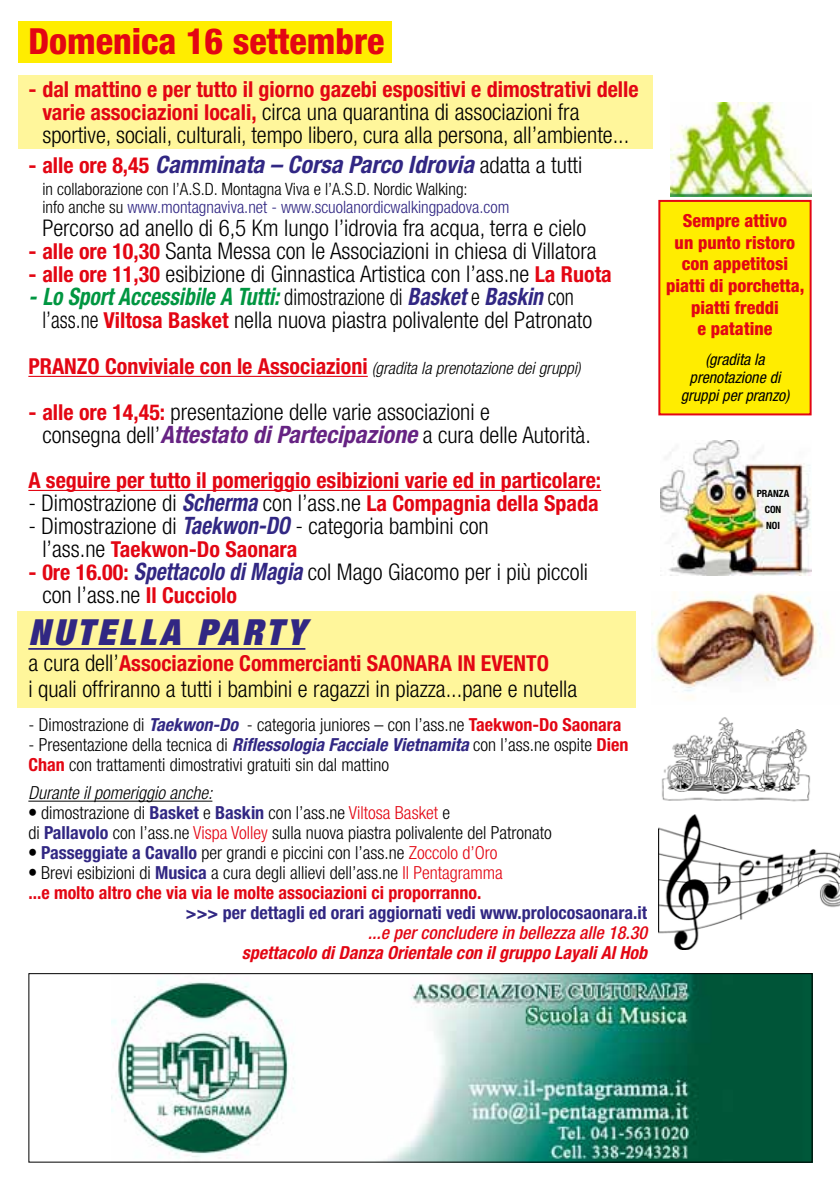
<style>
.page{position:relative;width:840px;height:1191px;background:#fff}
.page>*{position:absolute;margin:0;border:0;box-sizing:border-box;transform-origin:0 0}
.t1{font:800 condensed 36px "Helvetica Neue LT Std";color:#e30613}
.t2{font:italic 900 condensed 36px "Helvetica Neue LT Std";letter-spacing:.1em;color:#312783}
.t3{font:italic 700 condensed 24px "Helvetica Neue LT Std";color:#009641;scale:.89 1}
.t4{font:italic 700 condensed 24px "Helvetica Neue LT Std";color:#312783}
.t5{font:300 condensed 23px/23px "Helvetica Neue LT Std";color:#000}
.t6{font:300 condensed 23px "Helvetica Neue LT Std";color:#000;scale:.89 1}
.t7{font:700 condensed 22px "Helvetica Neue LT Std";color:#e30613}
.t8{font:300 condensed 18px/20px "Helvetica Neue LT Std";color:#000}
.t9{font:700 condensed 18px/20px "Helvetica Neue LT Std";color:#e30613}
.t10{font:800 condensed 18px/21.6px "Helvetica Neue LT Std";color:#e30613;text-align:center}
.t11{font:700 condensed 18px "Helvetica Neue LT Std";color:#312783}
.t12{font:italic 700 condensed 18px "Helvetica Neue LT Std";color:#e30613}
.t13{font:italic 500 condensed 18px "Helvetica Neue LT Std";color:#e30613}
.t14{font:italic 300 condensed 18px "Helvetica Neue LT Std";color:#000}
.t15{font:300 condensed 17px/18px "Helvetica Neue LT Std";color:#000}
.t16{font:italic condensed 16px/18px "Helvetica Neue LT Std";color:#000;text-align:center}
.t17{font:700 condensed 10px/16px "Helvetica Neue LT Std";color:#000;text-align:center}
.s1{font-weight:700;font-size:22px;color:#e30613}
.s2{font-style:normal;font-size:22px;color:#e30613}
.s3{font-weight:300;font-style:normal;font-size:23px;color:#000}
.s4{color:#312783}
.s5{font-weight:300;font-style:italic;font-size:17px;color:#000}
.s6{font-weight:700;font-style:italic;font-size:24px;color:#662383}
.s7{font-weight:700;font-style:italic;font-size:24px;color:#312783}
.s8{font-weight:300;font-size:23px;color:#000}
.s9{font-weight:700;font-style:italic;color:#312783}
.s10{font-weight:700;color:#e30613}
.s11{font-family:"Vodafone Lt";font-weight:400;font-stretch:normal}
.s12{font-weight:700;color:#312783}
.s13{color:#e30613}
.s14{font-family:"Vodafone Lt";font-weight:400;font-stretch:normal;color:#000}
.s15{font-weight:300;color:#000}
.s16{font-weight:300}
</style>
<div class="page">
<div style="left:17px;top:611px;width:618px;height:96px;background:#fff69b"></div>
<div style="left:18px;top:21px;width:373px;height:41px;background:#ffed00"></div>
<div style="left:18px;top:75px;width:635px;height:74px;background:#fff69b"></div>
<img style="left:653px;top:592px;width:168px;height:107px">
<hr style="left:28px;top:376px;width:339px;height:1px;background:#e30613">
<hr style="left:28px;top:490px;width:573px;height:1px;background:#e30613">
<hr style="left:28px;top:648px;width:277px;height:2px;background:#312783">
<hr style="left:28px;top:800px;width:184px;height:1px;background:#000">
<img style="left:670px;top:102px;width:141px;height:94px">
<div style="left:659px;top:201px;width:151px;height:213px;background:#ffed00"></div>
<div style="left:658px;top:200px;width:153px;height:215px;border:2px solid #e30613"></div>
<img style="left:658px;top:815px;width:181px;height:134px">
<img style="left:661px;top:717px;width:150px;height:85px">
<img style="left:660px;top:440px;width:150px;height:135px">
<img style="left:111px;top:975px;width:699px;height:185px">
<div style="left:28px;top:973px;width:784px;height:189px;border:1px solid #000"></div>
<h1 class="t1" style="left:28px;top:19px;width:357px">Domenica 16 settembre</h1>
<p class="t7" style="left:28px;top:76px;width:611px">- dal mattino e per tutto il giorno gazebi espositivi e dimostrativi delle</p>
<p class="t5" style="left:42px;top:100px;width:588px"><span class="s1">varie associazioni locali,</span> circa una quarantina di associazioni fra sportive, sociali, culturali, tempo libero, cura alla persona, all’ambiente...</p>
<p class="t4" style="left:28px;top:150px;width:555px"><span class="s2">- alle ore 8,45</span> Camminata – Corsa Parco Idrovia <span class="s3">adatta a tutti</span></p>
<p class="t15" style="left:42px;top:180px;width:468px">in collaborazione con l’A.S.D. Montagna Viva e l’A.S.D. Nordic Walking:<br>info anche su <span class="s4">www.montagnaviva.net - www.scuolanordicwalkingpadova.com</span></p>
<p class="t5" style="left:42px;top:216px;width:545px">Percorso ad anello di 6,5 Km lungo l’idrovia fra acqua, terra e cielo</p>
<p class="t5" style="left:28px;top:239px;width:569px"><span class="s1">- alle ore 10,30</span> Santa Messa con le Associazioni in chiesa di Villatora</p>
<p class="t5" style="left:28px;top:262px;width:584px"><span class="s1">- alle ore 11,30</span> esibizione di Ginnastica Artistica con l’ass.ne <span class="s1">La Ruota</span></p>
<p class="t3" style="left:28px;top:282px;width:614px">- Lo Sport Accessibile A Tutti: <span class="s3">dimostrazione di</span> <span class="s4">Basket</span> <span class="s3">e</span> <span class="s4">Baskin</span> <span class="s3">con</span></p>
<p class="t6" style="left:42px;top:307px;width:619px">l’ass.ne <span class="s1">Viltosa Basket</span> nella nuova piastra polivalente del Patronato</p>
<p class="t7" style="left:28px;top:353px;width:553px">PRANZO Conviviale con le Associazioni <span class="s5">(gradita la prenotazione dei gruppi)</span></p>
<p class="t5" style="left:42px;top:400px;width:549px;text-indent:-14px"><span class="s1">- alle ore 14,45:</span> presentazione delle varie associazioni e<br>consegna dell’<span class="s6">Attestato di Partecipazione</span> a cura delle Autorità.</p>
<p class="t7" style="left:28px;top:467px;width:574px">A seguire per tutto il pomeriggio esibizioni varie ed in particolare:</p>
<p class="t5" style="left:28px;top:491px;width:571px">- Dimostrazione di <span class="s7">Scherma</span> con l’ass.ne <span class="s1">La Compagnia della Spada</span></p>
<p class="t5" style="left:28px;top:514px;width:461px">- Dimostrazione di <span class="s7">Taekwon-DO</span> - categoria bambini con</p>
<p class="t7" style="left:42px;top:536px;width:256px"><span class="s8">l’ass.ne</span> Taekwon-Do Saonara</p>
<p class="t5" style="left:42px;top:560px;width:547px;text-indent:-14px"><span class="s1">- 0re 16.00:</span> <span class="s7">Spettacolo di Magia</span> col Mago Giacomo per i più piccoli con l’ass.ne <span class="s1">Il Cucciolo</span></p>
<h1 class="t2" style="left:28px;top:609px;width:278px">NUTELLA PARTY</h1>
<p class="t7" style="left:28px;top:650px;width:522px"><span class="s8">a cura dell’</span>Associazione Commercianti SAONARA IN EVENTO</p>
<p class="t5" style="left:28px;top:677px;width:550px">i quali offriranno a tutti i bambini e ragazzi in piazza...pane e nutella</p>
<p class="t8" style="left:28px;top:715px;width:594px">- Dimostrazione di <span class="s9">Taekwon-Do</span> - categoria juniores – con l’ass.ne <span class="s10">Taekwon-Do Saonara</span></p>
<p class="t8" style="left:28px;top:735px;width:601px">- Presentazione della tecnica di <span class="s9">Riflessologia Facciale Vietnamita</span> con l’ass.ne ospite <span class="s10">Dien<br>Chan</span> con trattamenti dimostrativi gratuiti sin dal mattino</p>
<p class="t14" style="left:28px;top:782px;width:185px">Durante il pomeriggio anche:</p>
<p class="t8" style="left:28px;top:803px;width:524px"><span class="s11">•</span> dimostrazione di <span class="s12">Basket</span> e <span class="s12">Baskin</span> con l’ass.ne <span class="s13">Viltosa Basket</span> e<br>di <span class="s12">Pallavolo</span> con l’ass.ne <span class="s13">Vispa Volley</span> sulla nuova piastra polivalente del Patronato</p>
<p class="t8" style="left:28px;top:843px;width:470px"><span class="s11">•</span> <span class="s12">Passeggiate a Cavallo</span> per grandi e piccini con l’ass.ne <span class="s13">Zoccolo d’Oro</span></p>
<p class="t9" style="left:28px;top:862px;width:475px"><span class="s14">•</span> <span class="s15">Brevi esibizioni di</span> <span class="s4">Musica</span> <span class="s15">a cura degli allievi dell’ass.ne</span> <span class="s16">Il Pentagramma </span>...e molto altro che via via le molte associazioni ci proporranno.</p>
<p class="t11" style="left:186px;top:902px;width:462px">&gt;&gt;&gt; per dettagli ed orari aggiornati vedi www.prolocosaonara.it</p>
<p class="t13" style="left:367px;top:922px;width:280px">...e per concludere in bellezza alle 18.30</p>
<p class="t12" style="left:242px;top:942px;width:406px">spettacolo di Danza Orientale con il gruppo Layali Al Hob</p>
<p class="t10" style="left:665px;top:209px;width:140px">Sempre attivo<br>un punto ristoro con appetitosi piatti di porchetta, piatti freddi<br>e patatine</p>
<p class="t16" style="left:680px;top:351px;width:110px">(gradita la prenotazione di gruppi per pranzo)</p>
<p class="t17" style="left:756px;top:486px;width:34px">PRANZA<br>CON<br>NOI</p>
</div>
